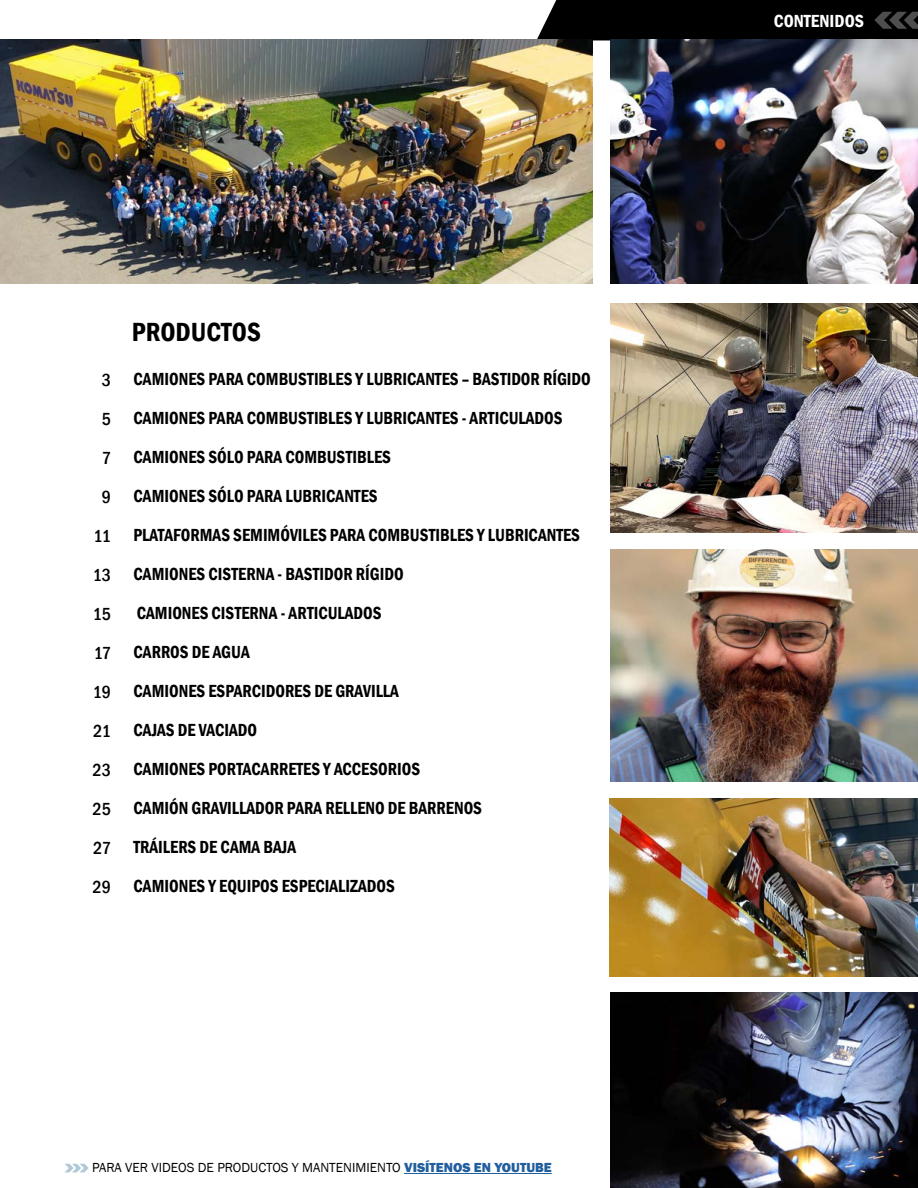
<style>
.page{position:relative;width:918px;height:1188px;background:#fff}
.page>*{position:absolute;margin:0;border:0;box-sizing:border-box;transform-origin:0 0}
.t1{font:600 condensed 27px "Franklin Gothic";color:#000}
.t2{font:600 condensed 18px "Franklin Gothic";color:#000;scale:.95 1}
.t3{font:500 condensed 18px "Franklin Gothic";letter-spacing:-.025em;color:#000}
.t4{font:600 condensed 18px "Franklin Gothic";color:#fff}
.t5{font:13.5px "Franklin Gothic";color:#000}
.s1{font-weight:800;color:#215e9e}
</style>
<div class="page">
<hr style="left:404px;top:1173px;width:148px;height:1px;background:#215e9e">
<svg style="left:65px;top:1164px;width:24px;height:8px"></svg>
<img style="left:610px;top:40px;width:308px;height:243px">
<img style="left:610px;top:303px;width:308px;height:230px">
<img style="left:610px;top:549px;width:308px;height:233px">
<img style="left:610px;top:798px;width:308px;height:178px">
<img style="left:610px;top:993px;width:308px;height:195px">
<img style="left:0;top:40px;width:592px;height:243px">
<svg style="left:536px;top:0;width:382px;height:40px;background:#0a0b0b"></svg>
<p class="t3" style="left:102px;top:369px;width:11px">3</p>
<p class="t3" style="left:102px;top:408px;width:11px">5</p>
<p class="t3" style="left:102px;top:447px;width:11px">7</p>
<p class="t3" style="left:102px;top:486px;width:11px">9</p>
<p class="t3" style="left:93px;top:525px;width:19px">11</p>
<p class="t3" style="left:93px;top:564px;width:20px">13</p>
<p class="t3" style="left:93px;top:603px;width:19px">15</p>
<p class="t3" style="left:94px;top:642px;width:19px">17</p>
<p class="t3" style="left:93px;top:681px;width:19px">19</p>
<p class="t3" style="left:93px;top:720px;width:19px">21</p>
<p class="t3" style="left:92px;top:759px;width:20px">23</p>
<p class="t3" style="left:92px;top:798px;width:20px">25</p>
<p class="t3" style="left:93px;top:837px;width:19px">27</p>
<p class="t3" style="left:92px;top:876px;width:20px">29</p>
<p class="t1" style="left:132px;top:314px;width:130px">PRODUCTOS</p>
<p class="t2" style="left:133px;top:367px;width:483px">CAMIONES PARA COMBUSTIBLES Y LUBRICANTES – BASTIDOR RÍGIDO</p>
<p class="t2" style="left:133px;top:406px;width:453px">CAMIONES PARA COMBUSTIBLES Y LUBRICANTES - ARTICULADOS</p>
<p class="t2" style="left:133px;top:445px;width:272px">CAMIONES SÓLO PARA COMBUSTIBLES</p>
<p class="t2" style="left:133px;top:484px;width:258px">CAMIONES SÓLO PARA LUBRICANTES</p>
<p class="t2" style="left:133px;top:523px;width:472px">PLATAFORMAS SEMIMÓVILES PARA COMBUSTIBLES Y LUBRICANTES</p>
<p class="t2" style="left:133px;top:562px;width:286px">CAMIONES CISTERNA - BASTIDOR RÍGIDO</p>
<p class="t2" style="left:137px;top:601px;width:259px">CAMIONES CISTERNA - ARTICULADOS</p>
<p class="t2" style="left:133px;top:640px;width:124px">CARROS DE AGUA</p>
<p class="t2" style="left:133px;top:679px;width:281px">CAMIONES ESPARCIDORES DE GRAVILLA</p>
<p class="t2" style="left:133px;top:718px;width:132px">CAJAS DE VACIADO</p>
<p class="t2" style="left:133px;top:757px;width:303px">CAMIONES PORTACARRETES Y ACCESORIOS</p>
<p class="t2" style="left:133px;top:796px;width:368px">CAMIÓN GRAVILLADOR PARA RELLENO DE BARRENOS</p>
<p class="t2" style="left:133px;top:835px;width:173px">TRÁILERS DE CAMA BAJA</p>
<p class="t2" style="left:133px;top:874px;width:277px">CAMIONES Y EQUIPOS ESPECIALIZADOS</p>
<p class="t5" style="left:92px;top:1160px;width:461px">PARA VER VIDEOS DE PRODUCTOS Y MANTENIMIENTO <span class="s1">VISÍTENOS EN YOUTUBE</span></p>
<p class="t4" style="left:774px;top:9px;width:92px">CONTENIDOS</p>
</div>
